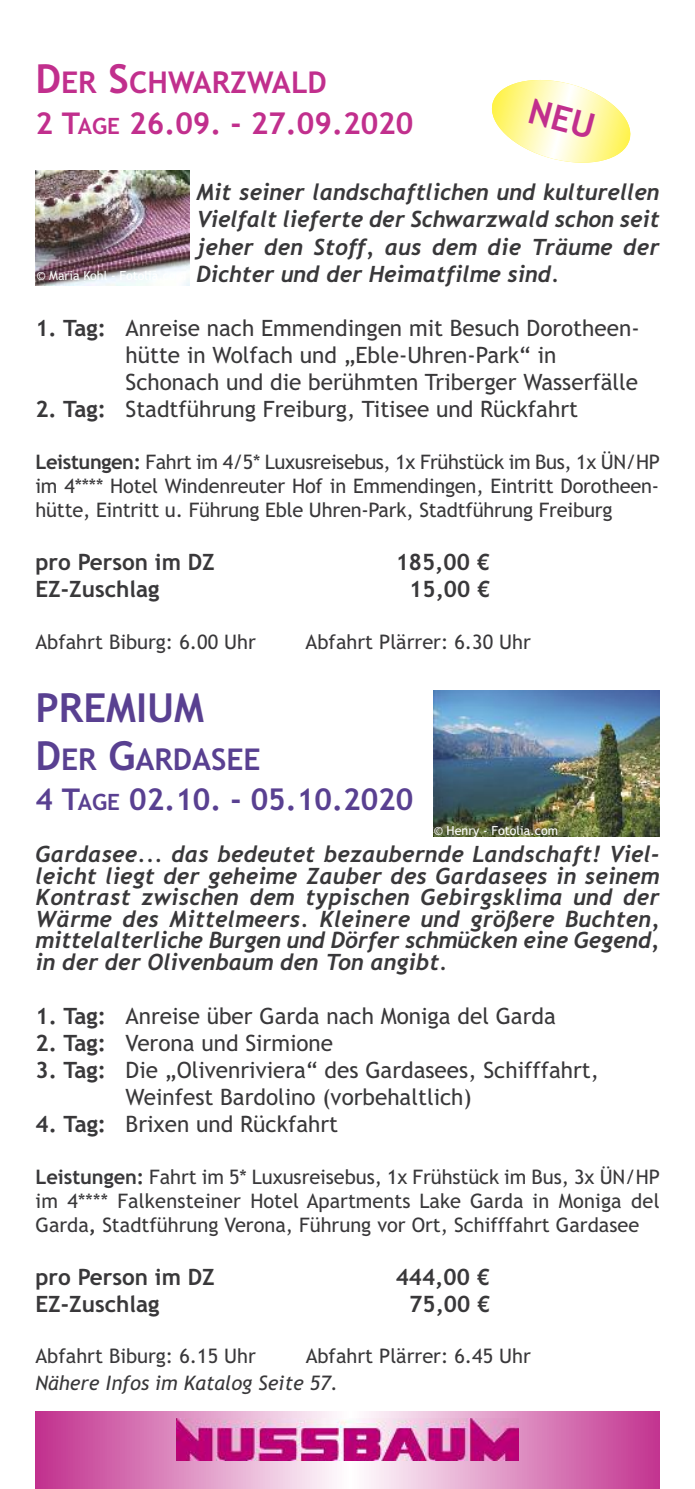
<style>
.page{position:relative;width:695px;height:1489px;background:#fff}
.page>*{position:absolute;margin:0;border:0;box-sizing:border-box;transform-origin:0 0}
.t1{font:700 40px "Trebuchet MS";color:#594091}
.t2{font:700 30px/40.8px "Trebuchet MS";color:#c12f8d}
.t3{font:700 30px/40.8px "Trebuchet MS";color:#594091}
.t4{font:italic 700 22.5px/21.5px "Trebuchet";color:#39383a;text-align:justify}
.t5{font:22.5px/27px "Trebuchet MS";color:#39383a}
.t6{font:700 22.5px "Trebuchet MS";color:#39383a}
.t7{font:20px/24px "Trebuchet MS";color:#39383a;text-align:justify}
.t8{font:italic 20px "Trebuchet MS";color:#39383a}
.t9{font:12.5px "Trebuchet MS";color:#fff}
.s1{font-size:40px}
.s2{font-size:22.5px}
.s3{font-weight:700}
</style>
<div class="page">
<svg style="left:35px;top:1411px;width:624px;height:77px;background:#da82bb"></svg>
<img style="left:176px;top:1418px;width:342px;height:42px">
<img style="left:434px;top:690px;width:225px;height:146px">
<img style="left:35px;top:171px;width:154px;height:115px">
<svg style="left:491px;top:80px;width:140px;height:83px"></svg>
<h2 class="t2" style="left:35px;top:63px;width:379px"><span class="s1">d</span>er <span class="s1">s</span>cHWarZWald<br>2 t<span class="s2">age</span> 26.09. - 27.09.2020</h2>
<p class="t4" style="left:196px;top:179px;width:464px;line-height:27px">Mit seiner landschaftlichen und kulturellen Vielfalt lieferte der Schwarzwald schon seit jeher den Stoff, aus dem die Träume der Dichter und der Heimatfilme sind.</p>
<p class="t5" style="left:125px;top:314px;width:515px;text-indent:-90px"><span class="s3">1. tag:</span> Anreise nach Emmendingen mit Besuch Dorotheen&shy;hütte in Wolfach und „Eble-Uhren-Park“ in<br>Schonach und die berühmten Triberger Wasserfälle</p>
<p class="t5" style="left:35px;top:395px;width:544px"><span class="s3">2. tag:</span> Stadtführung Freiburg, Titisee und Rückfahrt</p>
<p class="t7" style="left:35px;top:450px;width:625px"><span class="s3">leistungen:</span> Fahrt im 4/5* Luxusreisebus, 1x Frühstück im Bus, 1x ÜN/HP im 4**** Hotel Windenreuter Hof in Emmendingen, Eintritt Dorotheen&shy;hütte, Eintritt u. Führung Eble Uhren-Park, Stadtführung Freiburg</p>
<p class="t6" style="left:35px;top:548px;width:181px">pro Person im dZ</p>
<p class="t6" style="left:395px;top:548px;width:96px">185,00 €</p>
<p class="t6" style="left:35px;top:575px;width:126px">eZ-Zuschlag</p>
<p class="t6" style="left:409px;top:575px;width:82px">15,00 €</p>
<p class="t7" style="left:35px;top:630px;width:222px">Abfahrt Biburg: 6.00 Uhr</p>
<p class="t7" style="left:305px;top:630px;width:227px">Abfahrt Plärrer: 6.30 Uhr</p>
<h1 class="t1" style="left:35px;top:684px;width:170px">PremiUm</h1>
<h2 class="t3" style="left:35px;top:738px;width:379px"><span class="s1">d</span>er <span class="s1">g</span>ardasee<br>4 t<span class="s2">age</span> 02.10. - 05.10.2020</h2>
<p class="t4" style="left:35px;top:843px;width:625px">Gardasee... das bedeutet bezaubernde Landschaft! Viel&shy;leicht liegt der geheime Zauber des Gardasees in seinem Kontrast zwischen dem typischen Gebirgsklima und der Wärme des Mittelmeers. Kleinere und größere Buchten, mittelalterliche Burgen und Dörfer schmücken eine Gegend, in der der Olivenbaum den Ton angibt.</p>
<p class="t5" style="left:36px;top:1002px;width:522px"><span class="s3">1. tag:</span> Anreise über Garda nach Moniga del Garda</p>
<p class="t5" style="left:36px;top:1029px;width:299px"><span class="s3">2. tag:</span> Verona und Sirmione</p>
<p class="t5" style="left:126px;top:1056px;width:475px;text-indent:-90px"><span class="s3">3. tag:</span> Die „Olivenriviera“ des Gardasees, Schifffahrt,<br>Weinfest Bardolino (vorbehaltlich)</p>
<p class="t5" style="left:36px;top:1110px;width:304px"><span class="s3">4. tag:</span> Brixen und Rückfahrt</p>
<p class="t7" style="left:35px;top:1164px;width:626px"><span class="s3">leistungen:</span> Fahrt im 5* Luxusreisebus, 1x Frühstück im Bus, 3x ÜN/HP im 4**** Falkensteiner Hotel Apartments Lake Garda in Moniga del Garda<span class="s3">,</span> Stadtführung Verona, Führung vor Ort, Schifffahrt Gardasee</p>
<p class="t6" style="left:35px;top:1263px;width:181px">pro Person im dZ</p>
<p class="t6" style="left:395px;top:1263px;width:96px">444,00 €</p>
<p class="t6" style="left:35px;top:1290px;width:126px">eZ-Zuschlag</p>
<p class="t6" style="left:409px;top:1290px;width:82px">75,00 €</p>
<p class="t7" style="left:35px;top:1343px;width:222px">Abfahrt Biburg: 6.15 Uhr</p>
<p class="t7" style="left:305px;top:1343px;width:227px">Abfahrt Plärrer: 6.45 Uhr</p>
<p class="t8" style="left:35px;top:1371px;width:304px">Nähere Infos im Katalog Seite 57.</p>
<p class="t9" style="left:36px;top:268px;width:151px">© Maria Kohl - Fotolia.com</p>
<p class="t9" style="left:434px;top:823px;width:126px">© Henry - Fotolia.com</p>
</div>
